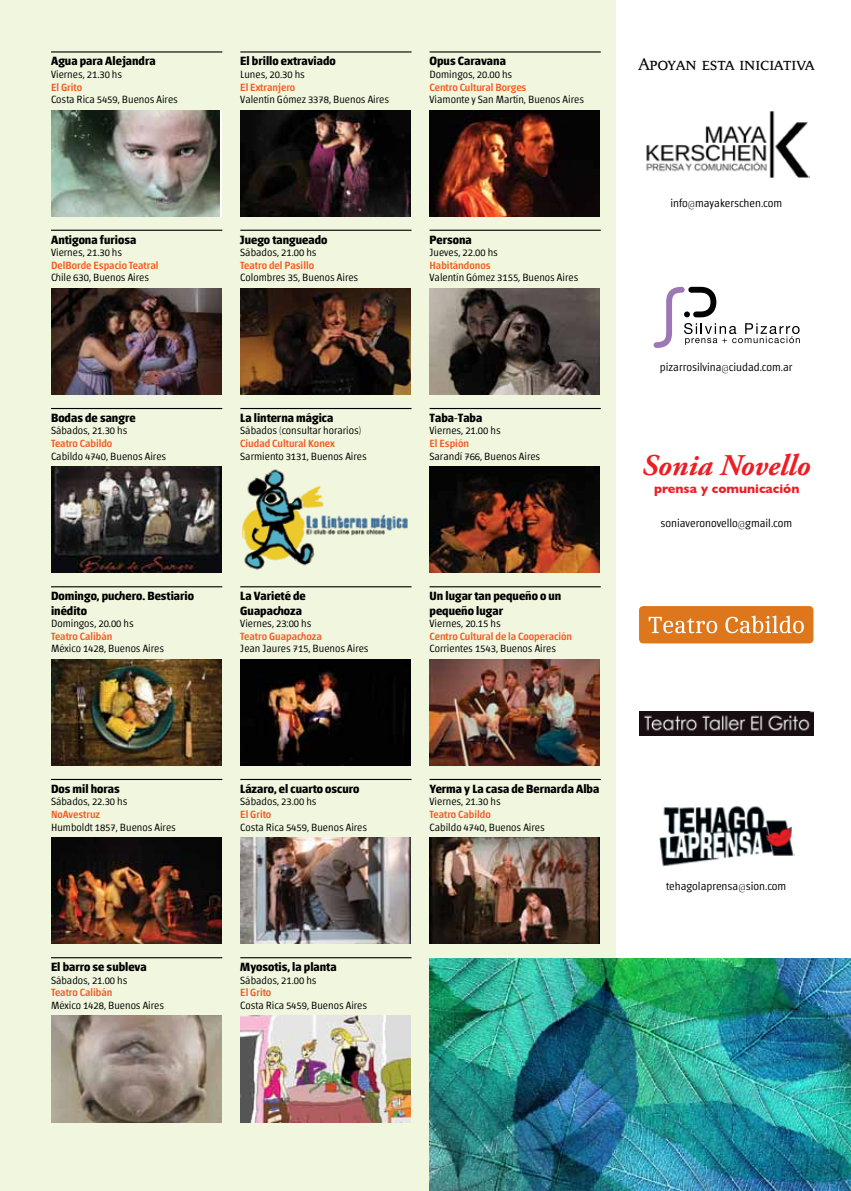
<style>
.page{position:relative;width:851px;height:1191px;background:#fff}
.page>*{position:absolute;margin:0;border:0;box-sizing:border-box;transform-origin:0 0}
.t1{font:italic 700 30px "Adobe Garamond Pro";color:#ed1d24}
.t2{font:19.5px "Malena";color:#000}
.t3{font:700 12.75px "Gill Sans";color:#ed1d24}
.t4{font:700 12px/14.4px "Chaco";color:#000}
.t5{font:300 11.25px "Chaco";color:#000}
.t6{font:300 10.5px "Chaco";color:#000}
.t7{font:500 10.5px "Chaco";color:#f15a22}
</style>
<div class="page">
<div style="left:0;top:0;width:615px;height:1191px;background:#f1f6de"></div>
<img style="left:429px;top:958px;width:421px;height:233px">
<hr style="left:51px;top:51px;width:171px;height:2px;background:#000">
<hr style="left:51px;top:230px;width:171px;height:1px;background:#000">
<hr style="left:51px;top:408px;width:171px;height:1px;background:#000">
<hr style="left:51px;top:586px;width:171px;height:1px;background:#000">
<hr style="left:51px;top:779px;width:171px;height:1px;background:#000">
<hr style="left:51px;top:957px;width:171px;height:1px;background:#000">
<img style="left:51px;top:110px;width:168px;height:106px">
<img style="left:51px;top:288px;width:170px;height:107px">
<img style="left:51px;top:466px;width:170px;height:107px">
<img style="left:51px;top:659px;width:170px;height:106px">
<img style="left:51px;top:837px;width:170px;height:107px">
<img style="left:51px;top:1015px;width:170px;height:107px">
<hr style="left:240px;top:51px;width:171px;height:2px;background:#000">
<hr style="left:240px;top:230px;width:171px;height:1px;background:#000">
<hr style="left:240px;top:408px;width:171px;height:1px;background:#000">
<hr style="left:240px;top:586px;width:171px;height:1px;background:#000">
<hr style="left:240px;top:779px;width:171px;height:1px;background:#000">
<hr style="left:240px;top:957px;width:171px;height:1px;background:#000">
<img style="left:240px;top:110px;width:170px;height:106px">
<img style="left:240px;top:288px;width:170px;height:107px">
<img style="left:242px;top:469px;width:166px;height:101px">
<img style="left:240px;top:659px;width:170px;height:106px">
<img style="left:240px;top:837px;width:170px;height:107px">
<img style="left:240px;top:1015px;width:170px;height:107px">
<hr style="left:429px;top:51px;width:171px;height:2px;background:#000">
<hr style="left:429px;top:230px;width:171px;height:1px;background:#000">
<hr style="left:429px;top:408px;width:171px;height:1px;background:#000">
<hr style="left:429px;top:586px;width:171px;height:1px;background:#000">
<hr style="left:429px;top:779px;width:171px;height:1px;background:#000">
<img style="left:429px;top:110px;width:170px;height:106px">
<img style="left:429px;top:288px;width:170px;height:107px">
<img style="left:429px;top:466px;width:170px;height:107px">
<img style="left:429px;top:659px;width:170px;height:106px">
<img style="left:429px;top:837px;width:170px;height:107px">
<img style="left:659px;top:805px;width:135px;height:62px">
<svg style="left:653px;top:286px;width:146px;height:62px"></svg>
<div style="left:639px;top:606px;width:174px;height:37px;background:#de761c;border-radius:4px"></div>
<svg style="left:648px;top:615px;width:155px;height:18px"></svg>
<img style="left:646px;top:111px;width:163px;height:66px">
<img style="left:639px;top:712px;width:174px;height:23px">
<p class="t4" style="left:51px;top:55px;width:106px">Agua para Alejandra</p>
<p class="t6" style="left:51px;top:69px;width:73px">Viernes, 21.30 hs</p>
<p class="t7" style="left:51px;top:82px;width:33px">El Grito</p>
<p class="t6" style="left:51px;top:95px;width:128px">Costa Rica 5459, Buenos Aires</p>
<p class="t4" style="left:51px;top:233px;width:87px">Antigona furiosa</p>
<p class="t6" style="left:51px;top:248px;width:73px">Viernes, 21.30 hs</p>
<p class="t7" style="left:51px;top:260px;width:109px">DelBorde Espacio Teatral</p>
<p class="t6" style="left:51px;top:273px;width:100px">Chile 630, Buenos Aires</p>
<p class="t4" style="left:240px;top:55px;width:97px">El brillo extraviado</p>
<p class="t6" style="left:240px;top:69px;width:66px">Lunes, 20.30 hs</p>
<p class="t7" style="left:240px;top:82px;width:57px">El Extranjero</p>
<p class="t6" style="left:240px;top:95px;width:150px">Valentín Gómez 3378, Buenos Aires</p>
<p class="t4" style="left:429px;top:55px;width:78px">Opus Caravana</p>
<p class="t6" style="left:429px;top:69px;width:84px">Domingos, 20.00 hs</p>
<p class="t7" style="left:429px;top:82px;width:98px">Centro Cultural Borges</p>
<p class="t6" style="left:429px;top:95px;width:156px">Viamonte y San Martín, Buenos Aires</p>
<p class="t4" style="left:240px;top:233px;width:89px">Juego tangueado</p>
<p class="t6" style="left:240px;top:248px;width:78px">Sábados, 21.00 hs</p>
<p class="t7" style="left:240px;top:260px;width:75px">Teatro del Pasillo</p>
<p class="t6" style="left:240px;top:273px;width:119px">Colombres 35, Buenos Aires</p>
<p class="t4" style="left:429px;top:233px;width:44px">Persona</p>
<p class="t6" style="left:429px;top:248px;width:70px">Jueves, 22.00 hs</p>
<p class="t7" style="left:429px;top:260px;width:63px">Habitándonos</p>
<p class="t6" style="left:429px;top:273px;width:150px">Valentín Gómez 3155, Buenos Aires</p>
<p class="t4" style="left:51px;top:411px;width:86px">Bodas de sangre</p>
<p class="t6" style="left:51px;top:426px;width:78px">Sábados, 21.30 hs</p>
<p class="t7" style="left:51px;top:439px;width:63px">Teatro Cabildo</p>
<p class="t6" style="left:51px;top:451px;width:117px">Cabildo 4740, Buenos Aires</p>
<p class="t4" style="left:240px;top:411px;width:95px">La linterna mágica</p>
<p class="t6" style="left:240px;top:426px;width:123px">Sábados (consultar horarios)</p>
<p class="t7" style="left:240px;top:439px;width:96px">Ciudad Cultural Konex</p>
<p class="t6" style="left:240px;top:451px;width:128px">Sarmiento 3131, Buenos Aires</p>
<p class="t4" style="left:51px;top:589px;width:144px">Domingo, puchero. Bestiario inédito</p>
<p class="t6" style="left:51px;top:619px;width:84px">Domingos, 20.00 hs</p>
<p class="t7" style="left:51px;top:631px;width:63px">Teatro Calibán</p>
<p class="t6" style="left:51px;top:644px;width:115px">México 1428, Buenos Aires</p>
<p class="t4" style="left:240px;top:589px;width:67px">La Varieté de<br>Guapachoza</p>
<p class="t6" style="left:240px;top:619px;width:73px">Viernes, 23:00 hs</p>
<p class="t7" style="left:240px;top:631px;width:83px">Teatro Guapachoza</p>
<p class="t6" style="left:240px;top:644px;width:130px">Jean Jaures 715, Buenos Aires</p>
<p class="t4" style="left:429px;top:411px;width:54px">Taba-Taba</p>
<p class="t6" style="left:429px;top:426px;width:73px">Viernes, 21.00 hs</p>
<p class="t7" style="left:429px;top:439px;width:41px">El Espión</p>
<p class="t6" style="left:429px;top:451px;width:112px">Sarandí 766, Buenos Aires</p>
<p class="t4" style="left:429px;top:589px;width:133px">Un lugar tan pequeño o un pequeño lugar</p>
<p class="t6" style="left:429px;top:619px;width:73px">Viernes, 20.15 hs</p>
<p class="t7" style="left:429px;top:631px;width:144px">Centro Cultural de la Cooperación</p>
<p class="t6" style="left:429px;top:644px;width:128px">Corrientes 1543, Buenos Aires</p>
<h2 class="t2" style="left:638px;top:54px;width:178px">Apoyan esta iniciativa</h2>
<p class="t5" style="left:670px;top:198px;width:113px">info@mayakerschen.com</p>
<p class="t5" style="left:660px;top:362px;width:134px">pizarrosilvina@ciudad.com.ar</p>
<h1 class="t1" style="left:642px;top:448px;width:170px">Sonia Novello</h1>
<p class="t3" style="left:654px;top:481px;width:147px">prensa y comunicación</p>
<p class="t5" style="left:660px;top:517px;width:133px">soniaveronovello@gmail.com</p>
<p class="t4" style="left:51px;top:782px;width:70px">Dos mil horas</p>
<p class="t6" style="left:51px;top:797px;width:78px">Sábados, 22.30 hs</p>
<p class="t7" style="left:51px;top:809px;width:51px">NoAvestruz</p>
<p class="t6" style="left:51px;top:822px;width:126px">Humboldt 1857, Buenos Aires</p>
<p class="t4" style="left:51px;top:960px;width:97px">El barro se subleva</p>
<p class="t6" style="left:51px;top:975px;width:78px">Sábados, 21.00 hs</p>
<p class="t7" style="left:51px;top:988px;width:63px">Teatro Calibán</p>
<p class="t6" style="left:51px;top:1000px;width:115px">México 1428, Buenos Aires</p>
<p class="t4" style="left:240px;top:782px;width:121px">Lázaro, el cuarto oscuro</p>
<p class="t6" style="left:240px;top:797px;width:78px">Sábados, 23.00 hs</p>
<p class="t7" style="left:240px;top:809px;width:33px">El Grito</p>
<p class="t6" style="left:240px;top:822px;width:128px">Costa Rica 5459, Buenos Aires</p>
<p class="t4" style="left:240px;top:960px;width:98px">Myosotis, la planta</p>
<p class="t6" style="left:240px;top:975px;width:78px">Sábados, 21.00 hs</p>
<p class="t7" style="left:240px;top:988px;width:33px">El Grito</p>
<p class="t6" style="left:240px;top:1000px;width:128px">Costa Rica 5459, Buenos Aires</p>
<p class="t4" style="left:429px;top:782px;width:171px">Yerma y La casa de Bernarda Alba</p>
<p class="t6" style="left:429px;top:797px;width:73px">Viernes, 21.30 hs</p>
<p class="t7" style="left:429px;top:809px;width:63px">Teatro Cabildo</p>
<p class="t6" style="left:429px;top:822px;width:117px">Cabildo 4740, Buenos Aires</p>
<p class="t5" style="left:666px;top:881px;width:122px">tehagolaprensa@sion.com</p>
</div>
